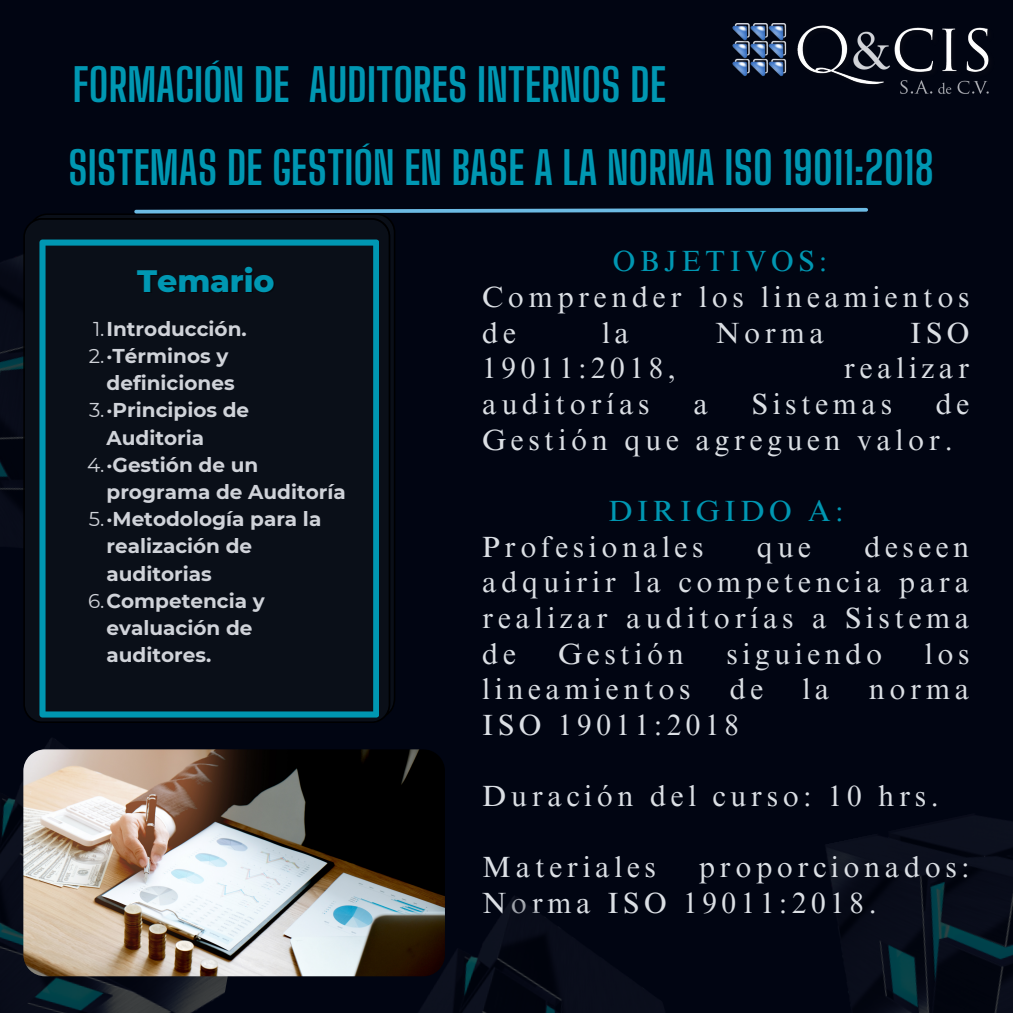
<style>
.page{position:relative;width:1013px;height:1013px;background:#fff}
.page>*{position:absolute;margin:0;border:0;box-sizing:border-box;transform-origin:0 0}
.t1{font:700 45px "Big Shoulders Display";color:#0097b2}
.t2{font:800 31.62px "Montserrat";letter-spacing:-.005em;color:#0097b2}
.t3{font:29.25px/35.6px "Times NRMT Pro";letter-spacing:.155em;color:#dbdfe4}
.t4{font:29.25px "Times NRMT Pro";letter-spacing:.155em;color:#0097b2}
.t5{font:700 20px/27.2px "Montserrat";color:#d0d3d9}
.s1{font-weight:400}
</style>
<div class="page">
<div style="left:0;top:0;width:1012px;height:1012px;background:#010512"></div>
<img style="left:732px;top:23px;width:257px;height:71px">
<img style="left:0;top:255px;width:23px;height:235px">
<img style="left:0;top:738px;width:263px;height:274px">
<img style="left:826px;top:816px;width:186px;height:196px">
<svg style="left:23px;top:214px;width:372px;height:509px;fill:#0a0f18"></svg>
<svg style="left:39px;top:239px;width:340px;height:478px;fill:#0a0f18"></svg>
<img style="left:23px;top:749px;width:422px;height:227px">
<svg style="left:132px;top:207px;width:736px;height:8px"></svg>
<img style="left:379px;top:881px;width:265px;height:131px">
<p class="t1" style="left:73px;top:58px;width:595px">FORMACIÓN DE AUDITORES INTERNOS DE</p>
<p class="t1" style="left:68px;top:140px;width:867px">SISTEMAS DE GESTIÓN EN BASE A LA NORMA ISO 19011:2018</p>
<p class="t2" style="left:137px;top:261px;width:139px">Temario</p>
<p class="t5" style="left:93px;top:315px;width:155px"><span class="s1">1.</span>Introducción.</p>
<p class="t5" style="left:106px;top:342px;width:130px;text-indent:-18px"><span class="s1">2.</span>·Términos y definiciones</p>
<p class="t5" style="left:106px;top:396px;width:144px;text-indent:-18px"><span class="s1">3.</span>·Principios de<br>Auditoria</p>
<p class="t5" style="left:106px;top:451px;width:241px;text-indent:-19px"><span class="s1">4.</span>·Gestión de un programa de Auditoría</p>
<p class="t5" style="left:106px;top:505px;width:216px;text-indent:-18px"><span class="s1">5.</span>·Metodología para la realización de auditorias</p>
<p class="t5" style="left:106px;top:587px;width:160px;text-indent:-18px"><span class="s1">6.</span>Competencia y evaluación de auditores.</p>
<p class="t4" style="left:612px;top:250px;width:216px">OBJETIVOS:</p>
<p class="t3" style="left:482px;top:283px;width:488px">Comprender los lineamientos de</p>
<p class="t3" style="left:602px;top:318px;width:29px">la</p>
<p class="t3" style="left:715px;top:318px;width:110px">Norma</p>
<p class="t3" style="left:910px;top:318px;width:61px">ISO</p>
<p class="t3" style="left:482px;top:354px;width:195px">19011:2018,</p>
<p class="t3" style="left:844px;top:354px;width:127px">realizar</p>
<p class="t3" style="left:482px;top:390px;width:169px">auditorías</p>
<p class="t3" style="left:693px;top:390px;width:16px">a</p>
<p class="t3" style="left:752px;top:390px;width:142px">Sistemas</p>
<p class="t3" style="left:482px;top:390px;width:488px;text-indent:453px">de<br>Gestión que agreguen valor.</p>
<p class="t4" style="left:608px;top:500px;width:236px">DIRIGIDO A:</p>
<p class="t3" style="left:482px;top:532px;width:222px">Profesionales</p>
<p class="t3" style="left:756px;top:532px;width:56px">que</p>
<p class="t3" style="left:482px;top:532px;width:488px;text-align:justify;text-indent:382px">deseen adquirir la competencia para realizar auditorías a Sistema de</p>
<p class="t3" style="left:558px;top:639px;width:127px">Gestión</p>
<p class="t3" style="left:726px;top:639px;width:157px">siguiendo</p>
<p class="t3" style="left:924px;top:639px;width:46px">los</p>
<p class="t3" style="left:482px;top:675px;width:210px">lineamientos</p>
<p class="t3" style="left:729px;top:675px;width:35px">de</p>
<p class="t3" style="left:802px;top:675px;width:29px">la</p>
<p class="t3" style="left:868px;top:675px;width:102px">norma</p>
<p class="t3" style="left:482px;top:710px;width:258px">ISO 19011:2018</p>
<p class="t3" style="left:482px;top:782px;width:458px">Duración del curso: 10 hrs.</p>
<p class="t3" style="left:482px;top:853px;width:488px;text-indent:216px">proporcionados:<br>Norma ISO 19011:2018.</p>
<p class="t3" style="left:482px;top:853px;width:175px">Materiales</p>
</div>
